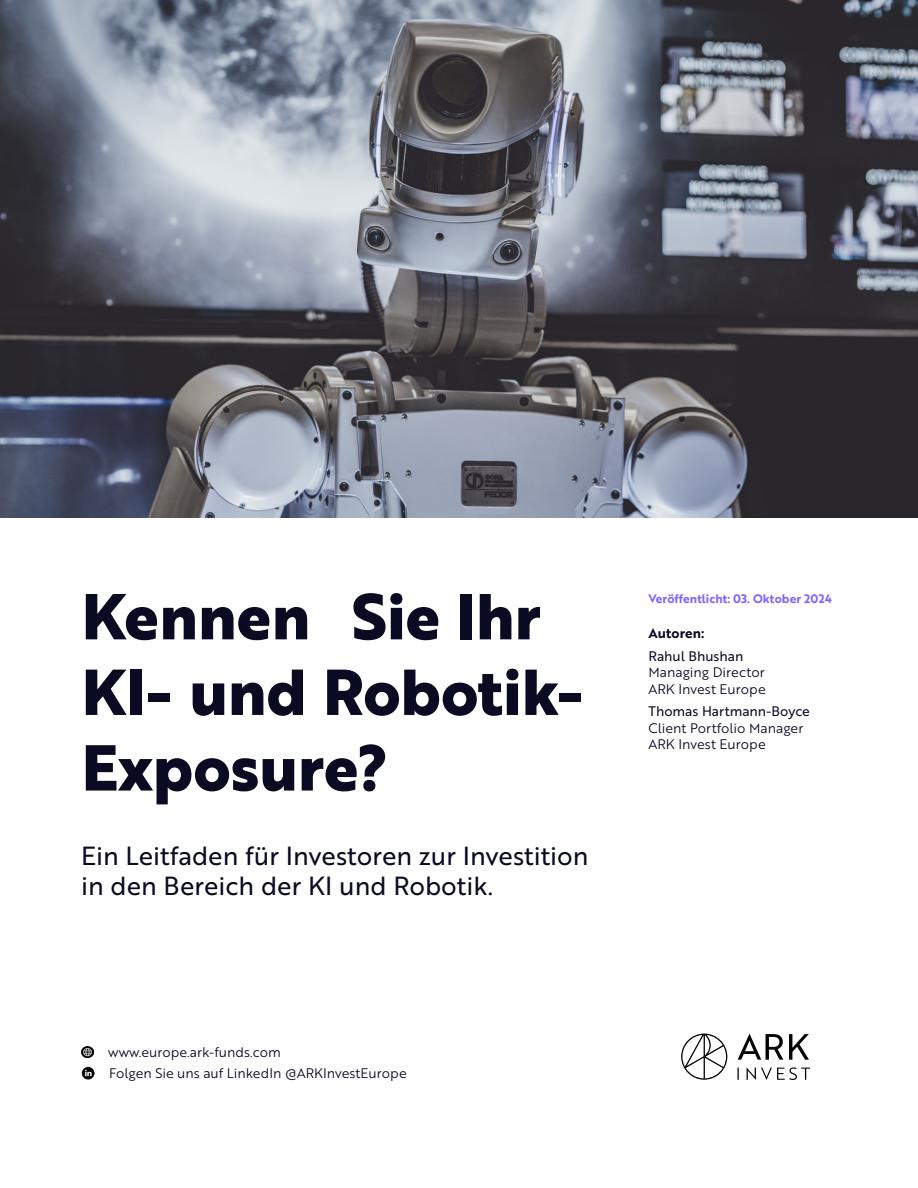
<style>
.page{position:relative;width:918px;height:1188px;background:#fff}
.page>*{position:absolute;margin:0;border:0;box-sizing:border-box;transform-origin:0 0}
.t1{font:700 63px/75.6px "Brother 1816 Extra";color:#0a0a23}
.t2{font:25.5px/30.6px "Brother 1816 Regular";color:#0a0a23}
.text{font:13.5px "Brother 1816 Book";color:#0a0a24}
.General_information{font:13.5px "Brother 1816 Book";color:#0a0a23}
.text-2{font:13.5px "Brother 1816 Regular";color:#0a0a24}
.web{font:13.5px "Brother 1816 Book";color:#0a0a24}
.text-3{font:13.5px "Brother 1816 Bold";color:#0a0a24}
.Published{font:12px "Brother 1816 Bold";color:#8263ff}
</style>
<div class="page">
<img style="left:0;top:0;width:918px;height:518px">
<svg style="left:81px;top:1067px;width:13px;height:13px"></svg>
<svg style="left:82px;top:1046px;width:11px;height:12px"></svg>
<svg style="left:681px;top:1034px;width:46px;height:46px"></svg>
<svg style="left:737px;top:1034px;width:73px;height:46px"></svg>
<p class="t1" style="left:81px;top:577px;width:504px">Kennen Sie Ihr<br>KI- und Robotik-<br>Exposure?</p>
<p class="Published" style="left:649px;top:589px;width:185px">Veröffentlicht: 03. Oktober 2024</p>
<p class="text-3" style="left:649px;top:623px;width:57px">Autoren:</p>
<p class="text-2" style="left:649px;top:646px;width:96px">Rahul Bhushan</p>
<p class="text" style="left:649px;top:662px;width:118px">Managing Director</p>
<p class="text" style="left:649px;top:679px;width:119px">ARK Invest Europe</p>
<p class="text-2" style="left:649px;top:701px;width:163px">Thomas Hartmann-Boyce</p>
<p class="text" style="left:649px;top:718px;width:156px">Client Portfolio Manager</p>
<p class="text" style="left:649px;top:734px;width:119px">ARK Invest Europe</p>
<p class="t2" style="left:81px;top:839px;width:509px">Ein Leitfaden für Investoren zur Investition in den Bereich der KI und Robotik.</p>
<p class="web" style="left:108px;top:1042px;width:174px">www.europe.ark-funds.com</p>
<p class="General_information" style="left:109px;top:1064px;width:299px">Folgen Sie uns auf LinkedIn @ARKInvestEurope</p>
</div>
